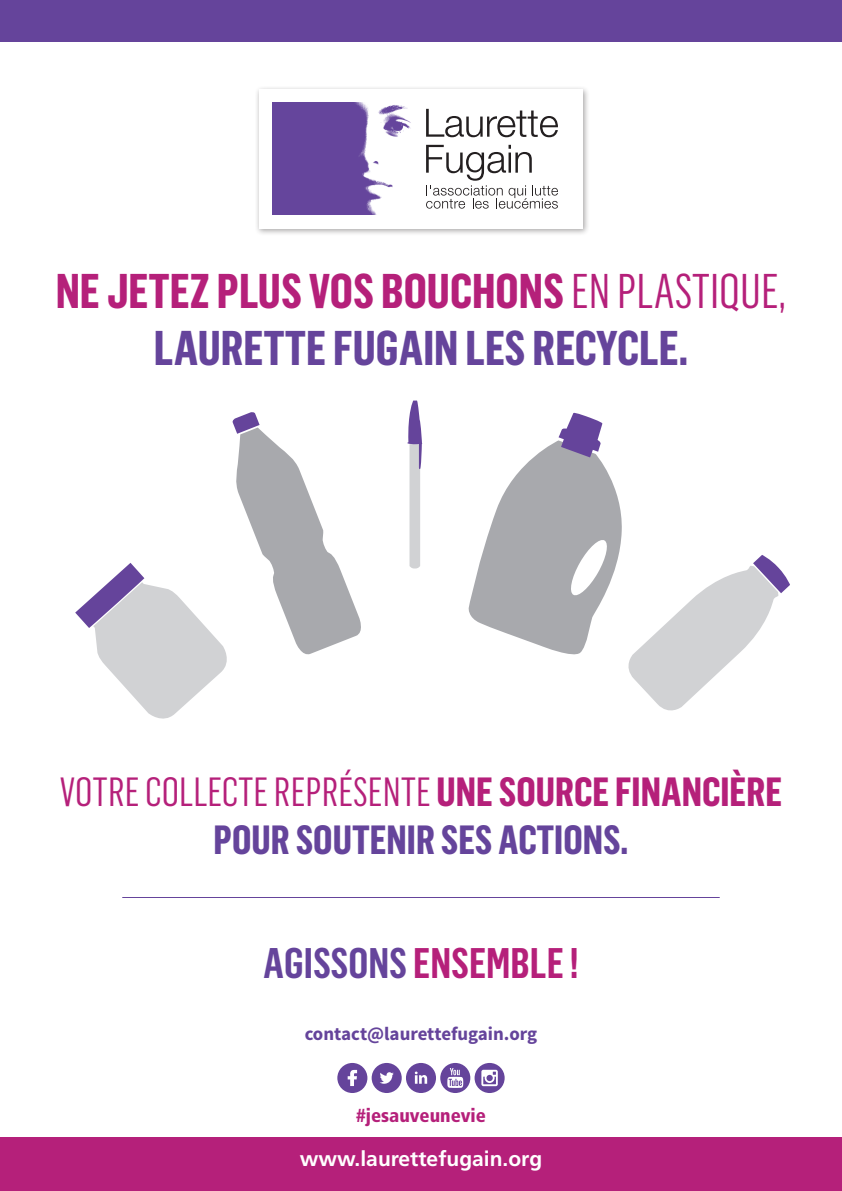
<style>
.page{position:relative;width:842px;height:1191px;background:#fff}
.page>*{position:absolute;margin:0;border:0;box-sizing:border-box;transform-origin:0 0}
.t1{font:700 47.8px/57.4px "Flama Condensed";color:#65449b;text-align:center}
.t2{font:600 42px "Flama Condensed";color:#b5207a}
.t3{font:40px/48px "Flama Condensed";color:#b5207a;text-align:center}
.t4{font:700 21px "Frutiger";color:#fff}
.t5{font:700 18.8px "Source Sans Pro";color:#65449b}
.t6{font:900 condensed 18.8px "Frutiger";color:#b5207a}
.s1{color:#b5207a}
.s2{font-weight:400;color:#b5207a}
.s3{font-weight:700}
.s4{font-weight:700;color:#65449b}
.s5{color:#65449b}
</style>
<div class="page">
<div style="left:0;top:0;width:842px;height:41px;background:#65449b"></div>
<div style="left:0;top:1137px;width:842px;height:54px;background:#b5207a"></div>
<div style="left:337px;top:1063px;width:30px;height:30px;background:#65449b;border-radius:50%"></div>
<svg style="left:348px;top:1070px;width:9px;height:16px"></svg>
<div style="left:372px;top:1063px;width:30px;height:30px;background:#65449b;border-radius:50%"></div>
<svg style="left:380px;top:1072px;width:14px;height:11px"></svg>
<div style="left:406px;top:1063px;width:30px;height:30px;background:#65449b;border-radius:50%"></div>
<svg style="left:415px;top:1071px;width:12px;height:12px"></svg>
<div style="left:440px;top:1063px;width:30px;height:30px;background:#65449b;border-radius:50%"></div>
<div style="left:475px;top:1063px;width:30px;height:30px;background:#65449b;border-radius:50%"></div>
<svg style="left:447px;top:1068px;width:16px;height:20px"></svg>
<svg style="left:481px;top:1069px;width:17px;height:17px"></svg>
<svg style="left:407px;top:400px;width:16px;height:168px"></svg>
<svg style="left:468px;top:412px;width:322px;height:299px"></svg>
<svg style="left:75px;top:412px;width:286px;height:307px"></svg>
<div style="left:255px;top:85px;width:335px;height:151px;background:#231f20;opacity:.4"></div>
<div style="left:259px;top:89px;width:324px;height:140px;background:#fff"></div>
<img style="left:273px;top:103px;width:162px;height:112px">
<svg style="left:426px;top:109px;width:132px;height:28px"></svg>
<svg style="left:426px;top:145px;width:132px;height:64px"></svg>
<hr style="left:122px;top:897px;width:598px;height:1px;background:#65449b">
<p class="t1" style="left:56px;top:260px;width:732px"><span class="s1">NE JETEZ PLUS VOS BOUCHONS</span> <span class="s2">EN PLASTIQUE,<br></span>LAURETTE FUGAIN LES RECYCLE.</p>
<p class="t3" style="left:60px;top:766px;width:724px">VOTRE COLLECTE REPRÉSENTE <span class="s3">UNE SOURCE FINANCIÈRE<br></span><span class="s4">POUR SOUTENIR SES ACTIONS.</span></p>
<p class="t2" style="left:263px;top:936px;width:317px"><span class="s5">AGISSONS</span> ENSEMBLE !</p>
<p class="t5" style="left:305px;top:1022px;width:234px">contact@laurettefugain.org</p>
<p class="t6" style="left:356px;top:1104px;width:131px">#jesauveunevie</p>
<p class="t4" style="left:300px;top:1146px;width:244px">www.laurettefugain.org</p>
</div>
